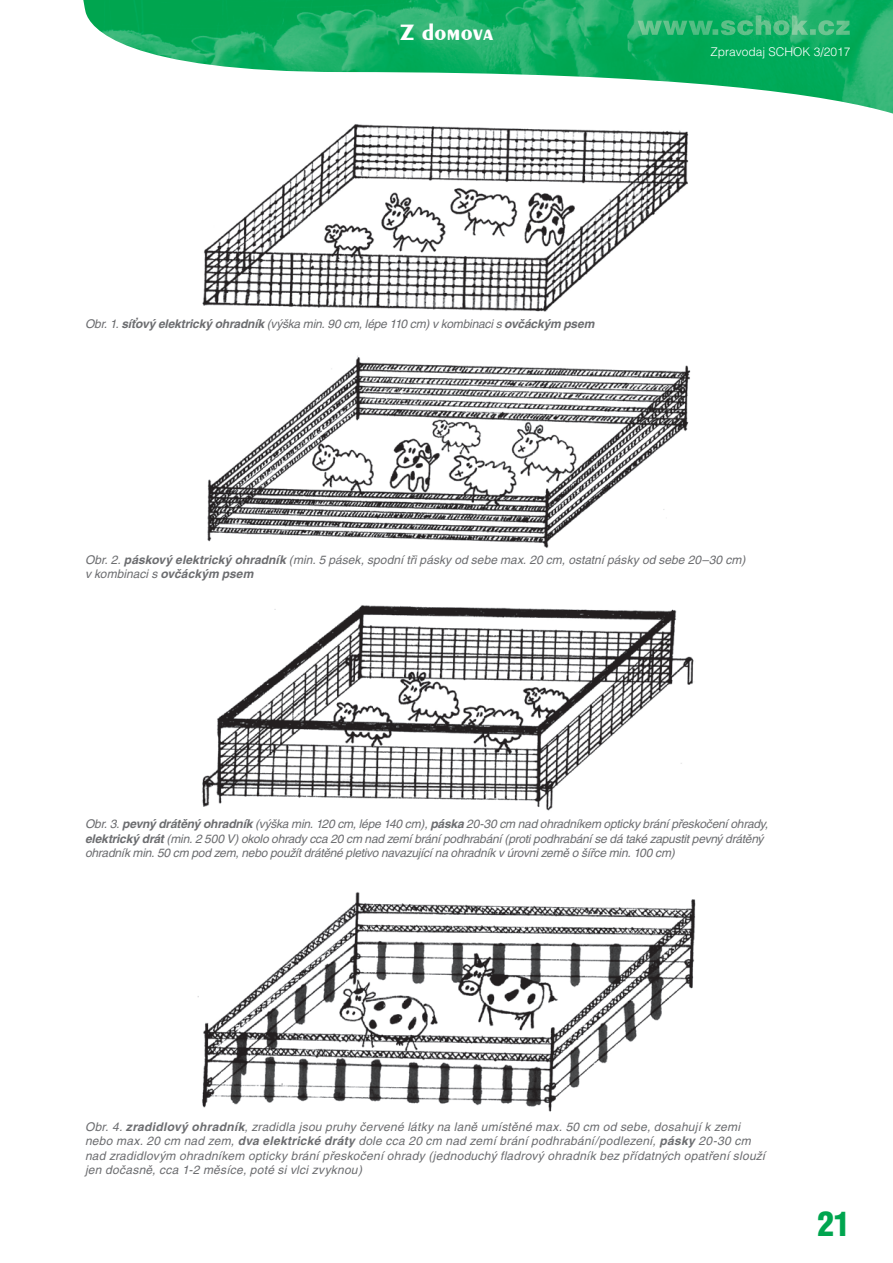
<style>
.page{position:relative;width:893px;height:1263px;background:#fff}
.page>*{position:absolute;margin:0;border:0;box-sizing:border-box;transform-origin:0 0}
.t1{font:33px "Suise Cond Black CE";color:#00a54f}
.t2{font:24px "Penguin CE Bold";color:#fff}
.t3{font:italic 12px/14.4px "Suise CE";letter-spacing:-.02em;color:#6c6d70}
.t4{font:italic 12px/14.4px "Suise CE";letter-spacing:.02em;color:#6c6d70}
.t5{font:italic 12px/14.4px "Suise CE";color:#6c6d70}
.t6{font:12px "Suise Light CE";color:#fff}
.s1{font-weight:700}
</style>
<div class="page">
<img style="left:83px;top:0;width:810px;height:114px">
<img style="left:638px;top:15px;width:212px;height:20px">
<img style="left:202px;top:124px;width:487px;height:188px">
<img style="left:202px;top:605px;width:492px;height:206px">
<img style="left:197px;top:892px;width:499px;height:220px">
<img style="left:207px;top:355px;width:484px;height:193px">
<h2 class="t2" style="left:400px;top:18px;width:95px">Z domova</h2>
<p class="t3" style="left:85px;top:317px;width:511px">Obr. 1. <span class="s1">síťový elektrický ohradník</span> (výška min. 90 cm, lépe 110 cm) v kombinaci s <span class="s1">ovčáckým psem</span></p>
<p class="t6" style="left:710px;top:45px;width:142px">Zpravodaj SCHOK 3/2017</p>
<p class="t5" style="left:85px;top:552px;width:662px">Obr. 2. <span class="s1">páskový elektrický ohradník</span> (min. 5 pásek, spodní tři pásky od sebe max. 20 cm, ostatní pásky od sebe 20–30 cm) v kombinaci s <span class="s1">ovčáckým psem</span></p>
<p class="t3" style="left:85px;top:817px;width:685px">Obr. 3. <span class="s1">pevný drátěný ohradník</span> (výška min. 120 cm, lépe 140 cm), <span class="s1">páska</span> 20-30 cm nad ohradníkem opticky brání přeskočení ohrady, <span class="s1">elektrický drát</span> (min. 2 500 V) okolo ohrady cca 20 cm nad zemí brání podhrabání (proti podhrabání se dá také zapustit pevný drátěný ohradník min. 50 cm pod zem, nebo použít drátěné pletivo navazující na ohradník v úrovni země o šířce min. 100 cm)</p>
<p class="t4" style="left:85px;top:1119px;width:682px">Obr. 4. <span class="s1">zradidlový ohradník</span>, zradidla jsou pruhy červené látky na laně umístěné max. 50 cm od sebe, dosahují k zemi nebo max. 20 cm nad zem, <span class="s1">dva elektrické dráty</span> dole cca 20 cm nad zemí brání podhrabání/podlezení, <span class="s1">pásky</span> 20-30 cm nad zradidlovým ohradníkem opticky brání přeskočení ohrady (jednoduchý fladrový ohradník bez přídatných opatření slouží jen dočasně, cca 1-2 měsíce, poté si vlci zvyknou)</p>
<h1 class="t1" style="left:817px;top:1202px;width:34px">21</h1>
</div>
